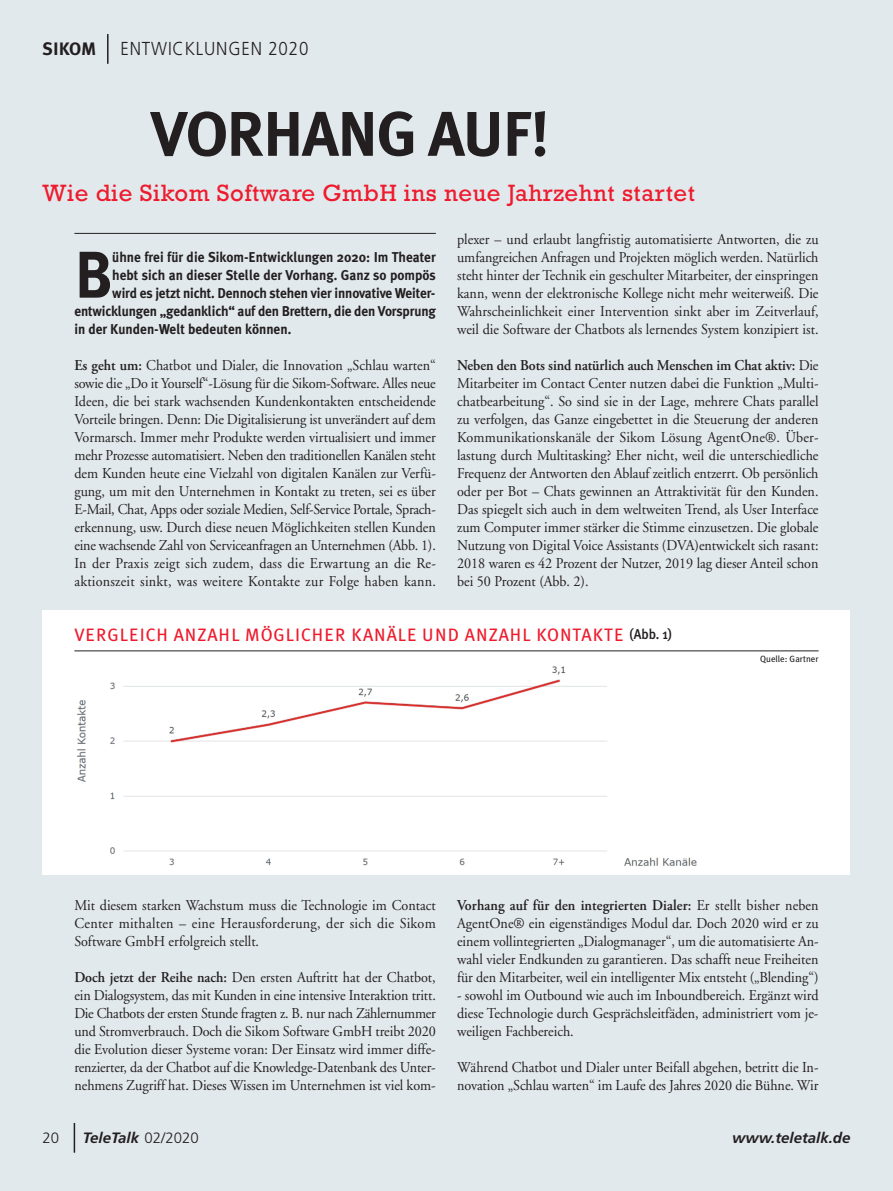
<style>
.page{position:relative;width:893px;height:1191px;background:#e2e9ed}
.page>*{position:absolute;margin:0;border:0;box-sizing:border-box;transform-origin:0 0}
.t1{font:700 66px "Meta Plus";color:#231f20;scale:.94 1}
.t2{font:700 63px "Meta Plus";letter-spacing:-.025em;color:#231f20}
.t3{font:24px "Rockwell";letter-spacing:.025em;color:#ee1b2d}
.t4{font:300 18.75px "Frutiger";letter-spacing:.05em;color:#231f20;scale:.9 1}
.t5{font:18px "Meta Plus Book Caps";letter-spacing:.05em;color:#ee1b2d}
.t6{font:700 18px "Meta Plus";color:#231f20}
.t7{font:15px/18px "Adobe Garamond";color:#231f20;text-align:justify;scale:.94 1}
.t8{font:600 15px "Adobe Garamond Pro";letter-spacing:-.005em;color:#231f20;scale:.94 1}
.t9{font:italic 700 15px "Frutiger";color:#231f20}
.t10{font:300 15px "Frutiger";color:#231f20}
.t11{font:700 14.25px "Meta Plus";color:#231f20;scale:.94 1}
.t12{font:9px "Meta Plus";color:#231f20}
.s1{font-family:"Adobe Garamond Pro";font-weight:600}
.s2{font-family:"Adobe Garamond";font-weight:400}
.s3{font-family:"Meta Plus";font-weight:500;font-size:14.25px;color:#231f20}
.s4{font-weight:300;font-style:normal}
</style>
<div class="page">
<div style="left:43px;top:611px;width:807px;height:264px;background:#fff"></div>
<hr style="left:107px;top:34px;width:2px;height:30px;background:#231f20">
<svg style="left:74px;top:1123px;width:1px;height:29px"></svg>
<hr style="left:74px;top:650px;width:745px;height:1px;background:#231f20">
<hr style="left:74px;top:233px;width:362px;height:1px;background:#231f20">
<img style="left:76px;top:666px;width:621px;height:202px">
<p class="t6" style="left:43px;top:38px;width:55px">SIKOM</p>
<p class="t4" style="left:121px;top:41px;width:210px">ENTWICKLUNGEN 2020</p>
<h2 class="t2" style="left:151px;top:97px;width:401px">VORHANG AUF!</h2>
<h3 class="t3" style="left:43px;top:185px;width:654px">Wie die Sikom Software GmbH ins neue Jahrzehnt startet</h3>
<h1 class="t1" style="left:74px;top:236px;width:42px">B</h1>
<p class="t11" style="left:112px;top:248px;width:346px">ühne frei für die Sikom-Entwicklungen 2020: Im Theater</p>
<p class="t11" style="left:112px;top:266px;width:346px">hebt sich an dieser Stelle der Vorhang. Ganz so pompös</p>
<p class="t11" style="left:112px;top:284px;width:345px">wird es jetzt nicht. Dennoch stehen vier innovative Weiter-</p>
<p class="t11" style="left:74px;top:302px;width:386px">entwicklungen „gedanklich“ auf den Brettern, die den Vorsprung</p>
<p class="t11" style="left:74px;top:320px;width:232px">in der Kunden-Welt bedeuten können.</p>
<p class="t7" style="left:74px;top:357px;width:386px"><span class="s1">Es geht um:</span> Chatbot und Dialer, die Innovation „Schlau warten“ sowie die „Do it Yourself“-Lösung für die Sikom-Software. Alles neue Ideen, die bei stark wachsenden Kundenkontakten entscheidende Vorteile bringen. Denn: Die Digitalisierung ist unverändert auf dem Vormarsch. Immer mehr Produkte werden virtualisiert und immer mehr Prozesse automatisiert. Neben den traditionellen Kanälen steht dem Kunden heute eine Vielzahl von digitalen Kanälen zur Verfü&shy;gung, um mit den Unternehmen in Kontakt zu treten, sei es über E-Mail, Chat, Apps oder soziale Medien, Self-Service Portale, Sprach&shy;erkennung, usw. Durch diese neuen Möglichkeiten stellen Kunden eine wachsende Zahl von Serviceanfragen an Unternehmen (Abb. 1).<br>In der Praxis zeigt sich zudem, dass die Erwartung an die Re&shy;aktionszeit sinkt, was weitere Kontakte zur Folge haben kann.</p>
<p class="t7" style="left:457px;top:231px;width:386px">plexer – und erlaubt langfristig automatisierte Antworten, die zu umfangreichen Anfragen und Projekten möglich werden. Natürlich steht hinter der Technik ein geschulter Mitarbeiter, der einspringen kann, wenn der elektronische Kollege nicht mehr weiterweiß. Die Wahrscheinlichkeit einer Intervention sinkt aber im Zeitverlauf, weil die Software der Chatbots als lernendes System konzipiert ist.</p>
<p class="t8" style="left:457px;top:359px;width:386px">Neben den Bots sind natürlich auch Menschen im Chat aktiv: <span class="s2">Die</span></p>
<p class="t7" style="left:457px;top:375px;width:386px">Mitarbeiter im Contact Center nutzen dabei die Funktion „Multi&shy;chatbearbeitung“. So sind sie in der Lage, mehrere Chats parallel zu verfolgen, das Ganze eingebettet in die Steuerung der anderen Kommunikationskanäle der Sikom Lösung AgentOne®. Über&shy;lastung durch Multitasking? Eher nicht, weil die unterschiedliche Frequenz der Antworten den Ablauf zeitlich entzerrt. Ob persönlich oder per Bot – Chats gewinnen an Attraktivität für den Kunden.<br>Das spiegelt sich auch in dem weltweiten Trend, als User Interface zum Computer immer stärker die Stimme einzusetzen. Die globale Nutzung von Digital Voice Assistants (DVA)entwickelt sich rasant:<br>2018 waren es 42 Prozent der Nutzer, 2019 lag dieser Anteil schon bei 50 Prozent (Abb. 2).</p>
<p class="t5" style="left:74px;top:624px;width:600px">VERGLEICH ANZAHL MÖGLICHER KANÄLE UND ANZAHL KONTAKTE <span class="s3">(Abb. 1)</span></p>
<p class="t12" style="left:760px;top:654px;width:60px">Quelle: Gartner</p>
<p class="t7" style="left:74px;top:897px;width:386px">Mit diesem starken Wachstum muss die Technologie im Contact Center mithalten – eine Herausforderung, der sich die Sikom Software GmbH erfolgreich stellt.</p>
<p class="t7" style="left:74px;top:969px;width:386px"><span class="s1">Doch jetzt der Reihe nach:</span> Den ersten Auftritt hat der Chatbot, ein Dialogsystem, das mit Kunden in eine intensive Interaktion tritt.<br>Die Chatbots der ersten Stunde fragten z. B. nur nach Zählernummer und Stromverbrauch. Doch die Sikom Software GmbH treibt 2020 die Evolution dieser Systeme voran: Der Einsatz wird immer diffe&shy;renzierter, da der Chatbot auf die Knowledge-Datenbank des Unter&shy;nehmens Zugriff hat. Dieses Wissen im Unternehmen ist viel kom-</p>
<p class="t8" style="left:457px;top:899px;width:386px">Vorhang auf für den integrierten Dialer: <span class="s2">Er stellt bisher neben</span></p>
<p class="t7" style="left:457px;top:915px;width:386px">AgentOne® ein eigenständiges Modul dar. Doch 2020 wird er zu einem vollintegrierten „Dialogmanager“, um die automatisierte An&shy;wahl vieler Endkunden zu garantieren. Das schafft neue Freiheiten für den Mitarbeiter, weil ein intelligenter Mix entsteht („Blending“)</p>
<p class="t7" style="left:457px;top:987px;width:386px">- sowohl im Outbound wie auch im Inboundbereich. Ergänzt wird diese Technologie durch Gesprächsleitfäden, administriert vom je&shy;weiligen Fachbereich.</p>
<p class="t7" style="left:457px;top:1059px;width:386px">Während Chatbot und Dialer unter Beifall abgehen, betritt die In&shy;novation „Schlau warten“ im Laufe des Jahres 2020 die Bühne. Wir</p>
<p class="t10" style="left:43px;top:1131px;width:18px">20</p>
<p class="t9" style="left:83px;top:1131px;width:117px">TeleTalk <span class="s4">02/2020</span></p>
<p class="t9" style="left:732px;top:1131px;width:120px">www.teletalk.de</p>
</div>
